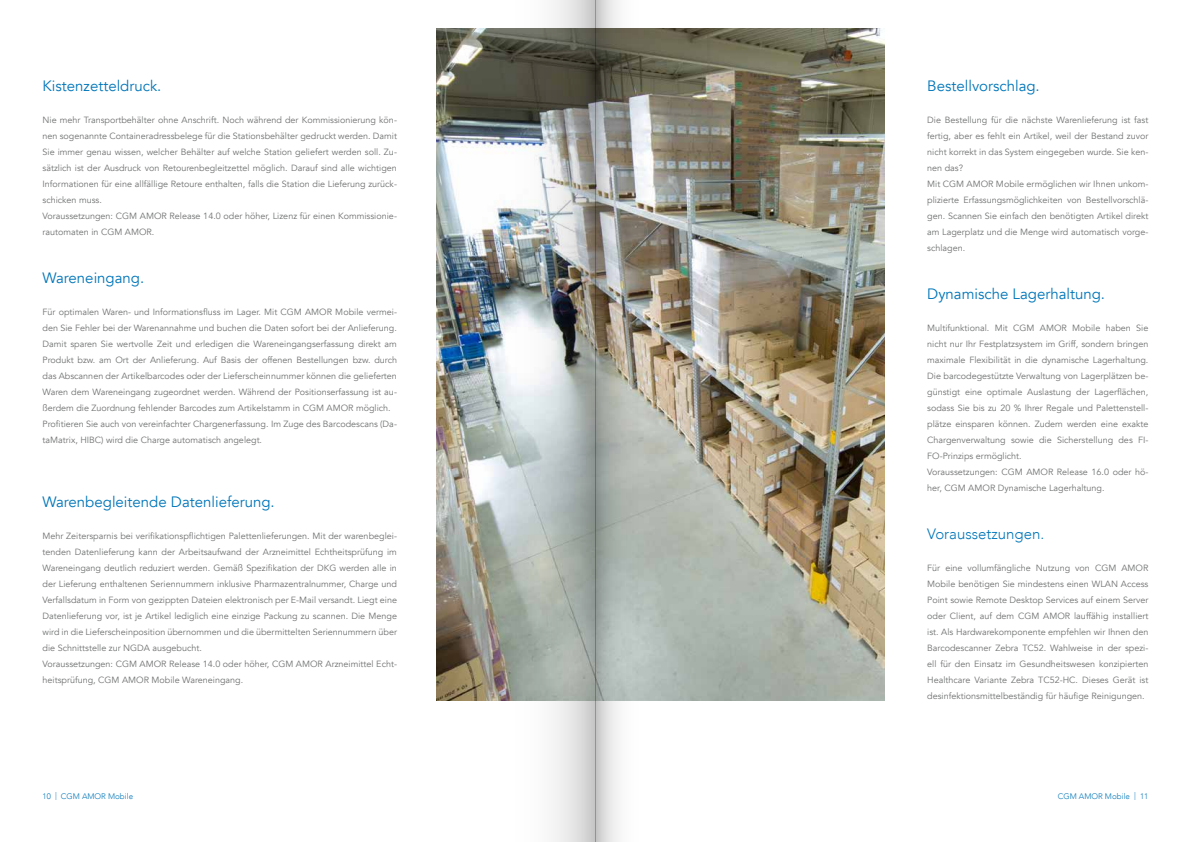
<style>
.page{position:relative;width:1191px;height:842px;background:#fff}
.page>*{position:absolute;margin:0;border:0;box-sizing:border-box;transform-origin:0 0}
.t1{font:15px "Avenir LT Com";color:#0076b9}
.t2{font:300 15px "Avenir LT Com";color:#0076b9}
.t3{font:9px/16px "Avenir LT Com";color:#707172}
.t4{font:300 8px "Avenir LT Com";color:#0076b9}
</style>
<div class="page">
<img style="left:437px;top:28px;width:447px;height:672px">
<svg style="left:595px;top:0;width:77px;height:842px"></svg>
<img style="left:451px;top:0;width:144px;height:842px">
<h1 class="t1" style="left:43px;top:76px;width:120px">Kistenzetteldruck.</h1>
<p class="t3" style="left:43px;top:112px;width:356px">Nie mehr Transportbehälter ohne Anschrift. Noch während der Kommissionierung kön&shy;nen sogenannte Containeradressbelege für die Stationsbehälter gedruckt werden. Damit Sie immer genau wissen, welcher Behälter auf welche Station geliefert werden soll. Zu&shy;sätzlich ist der Ausdruck von Retourenbegleitzettel möglich. Darauf sind alle wichtigen Informationen für eine allfällige Retoure enthalten, falls die Station die Lieferung zurück&shy;schicken muss.<br>Voraussetzungen: CGM AMOR Release 14.0 oder höher, Lizenz für einen Kommissionie&shy;rautomaten in CGM AMOR.</p>
<h1 class="t1" style="left:43px;top:268px;width:103px">Wareneingang.</h1>
<p class="t3" style="left:43px;top:304px;width:356px">Für optimalen Waren- und Informationsfluss im Lager. Mit CGM AMOR Mobile vermei&shy;den Sie Fehler bei der Warenannahme und buchen die Daten sofort bei der Anlieferung.<br>Damit sparen Sie wertvolle Zeit und erledigen die Wareneingangserfassung direkt am Produkt bzw. am Ort der Anlieferung. Auf Basis der offenen Bestellungen bzw. durch das Abscannen der Artikelbarcodes oder der Lieferscheinnummer können die gelieferten Waren dem Wareneingang zugeordnet werden. Während der Positionserfassung ist au&shy;ßerdem die Zuordnung fehlender Barcodes zum Artikelstamm in CGM AMOR möglich.<br>Profitieren Sie auch von vereinfachter Chargenerfassung. Im Zuge des Barcodescans (Da&shy;taMatrix, HIBC) wird die Charge automatisch angelegt.</p>
<h1 class="t1" style="left:43px;top:492px;width:234px">Warenbegleitende Datenlieferung.</h1>
<p class="t3" style="left:43px;top:528px;width:356px">Mehr Zeitersparnis bei verifikationspflichtigen Palettenlieferungen. Mit der warenbeglei&shy;tenden Datenlieferung kann der Arbeitsaufwand der Arzneimittel Echtheitsprüfung im Wareneingang deutlich reduziert werden. Gemäß Spezifikation der DKG werden alle in der Lieferung enthaltenen Seriennummern inklusive Pharmazentralnummer, Charge und Verfallsdatum in Form von gezippten Dateien elektronisch per E-Mail versandt. Liegt eine Datenlieferung vor, ist je Artikel lediglich eine einzige Packung zu scannen. Die Menge wird in die Lieferscheinposition übernommen und die übermittelten Seriennummern über die Schnittstelle zur NGDA ausgebucht.<br>Voraussetzungen: CGM AMOR Release 14.0 oder höher, CGM AMOR Arzneimittel Echt&shy;heitsprüfung, CGM AMOR Mobile Wareneingang.</p>
<h1 class="t1" style="left:927px;top:76px;width:114px">Bestellvorschlag.</h1>
<p class="t3" style="left:927px;top:112px;width:223px">Die Bestellung für die nächste Warenlieferung ist fast fertig, aber es fehlt ein Artikel, weil der Bestand zuvor nicht korrekt in das System eingegeben wurde. Sie ken&shy;nen das?<br>Mit CGM AMOR Mobile ermöglichen wir Ihnen unkom&shy;plizierte Erfassungsmöglichkeiten von Bestellvorschlä&shy;gen. Scannen Sie einfach den benötigten Artikel direkt am Lagerplatz und die Menge wird automatisch vorge&shy;schlagen.</p>
<h1 class="t1" style="left:927px;top:284px;width:179px">Dynamische Lagerhaltung.</h1>
<p class="t3" style="left:927px;top:320px;width:223px">Multifunktional. Mit CGM AMOR Mobile haben Sie nicht nur Ihr Festplatzsystem im Griff, sondern bringen maximale Flexibilität in die dynamische Lagerhaltung.<br>Die barcodegestützte Verwaltung von Lagerplätzen be&shy;günstigt eine optimale Auslastung der Lagerflächen, sodass Sie bis zu 20 % Ihrer Regale und Palettenstell&shy;plätze einsparen können. Zudem werden eine exakte Chargenverwaltung sowie die Sicherstellung des FI-FO-Prinzips ermöglicht.<br>Voraussetzungen: CGM AMOR Release 16.0 oder hö&shy;her, CGM AMOR Dynamische Lagerhaltung.</p>
<h1 class="t2" style="left:927px;top:524px;width:119px">Voraussetzungen.</h1>
<p class="t3" style="left:927px;top:560px;width:223px;text-align:justify">Für eine vollumfängliche Nutzung von CGM AMOR Mobile benötigen Sie mindestens einen WLAN Access Point sowie Remote Desktop Services auf einem Server oder Client, auf dem CGM AMOR lauffähig installiert ist. Als Hardwarekomponente empfehlen wir Ihnen den Barcodescanner Zebra TC52. Wahlweise in der spezi&shy;ell für den Einsatz im Gesundheitswesen konzipierten Healthcare Variante Zebra TC52-HC. Dieses Gerät ist desinfektionsmittelbeständig für häufige Reinigungen.</p>
<p class="t4" style="left:43px;top:792px;width:92px">10 | CGM AMOR Mobile</p>
<p class="t4" style="left:1057px;top:792px;width:92px">CGM AMOR Mobile | 11</p>
</div>
